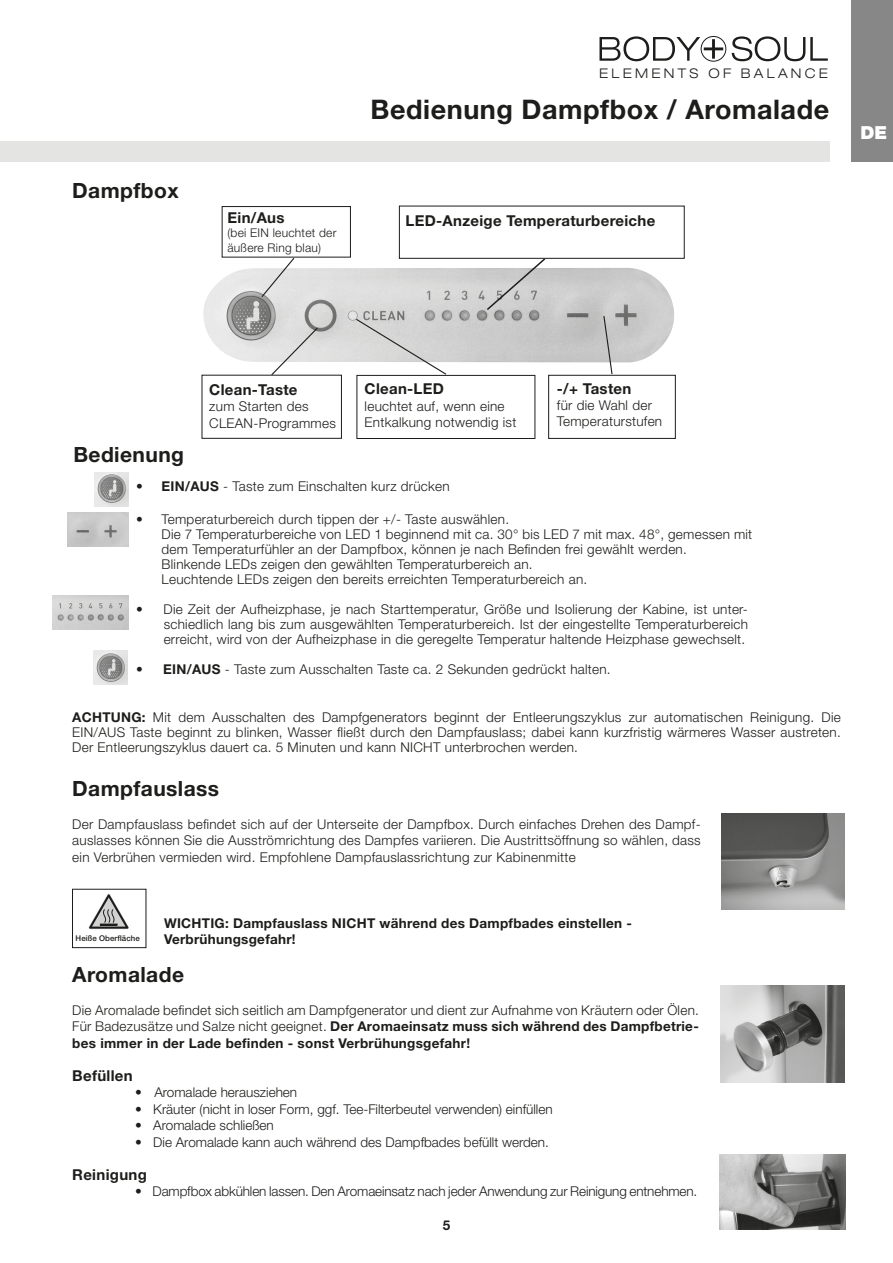
<style>
.page{position:relative;width:893px;height:1263px;background:#fff}
.page>*{position:absolute;margin:0;border:0;box-sizing:border-box;transform-origin:0 0}
.t1{font:700 27px "Helvetica Neue LT Std";letter-spacing:.02em;color:#1d1d1b}
.t2{font:700 21px "Helvetica Neue LT Std";letter-spacing:.02em;color:#1d1d1b}
.t3{font:900 18px "Helvetica Neue LT Std";color:#fff}
.t4{font:700 15px "Helvetica Neue LT Std";letter-spacing:.02em;color:#1d1d1b}
.t5{font:300 13.5px/15px "Helvetica Neue LT Std";letter-spacing:.02em;color:#1d1d1b}
.t6{font:700 13.5px/16.5px "Helvetica Neue LT Std";letter-spacing:.02em;color:#1d1d1b}
.t7{font:300 13.5px "Helvetica Neue LT Std";color:#1d1d1b}
.t8{font:300 13.5px "Helvetica Neue LT Std";letter-spacing:-.01em;color:#1d1d1b}
.t9{font:300 expanded 13.35px "Helvetica Neue LT Std";letter-spacing:.245em;color:#1d1d1b}
.t10{font:300 12px/14.4px "Helvetica Neue LT Std";letter-spacing:.02em;color:#1d1d1b}
.t11{font:500 7.95px "Helvetica Neue LT Std";letter-spacing:.01em;color:#1d1d1b}
.s1{font-weight:700}
.s2{font-weight:300}
</style>
<div class="page">
<div style="left:851px;top:0;width:42px;height:162px;background:#878787"></div>
<img style="left:203px;top:268px;width:471px;height:94px">
<svg style="left:260px;top:257px;width:35px;height:41px"></svg>
<svg style="left:485px;top:259px;width:62px;height:53px"></svg>
<svg style="left:270px;top:326px;width:49px;height:49px"></svg>
<svg style="left:355px;top:318px;width:92px;height:58px"></svg>
<svg style="left:603px;top:315px;width:10px;height:60px"></svg>
<div style="left:222px;top:206px;width:129px;height:51px;border:1px solid #1d1d1b"></div>
<div style="left:399px;top:206px;width:286px;height:53px;border:1px solid #1d1d1b"></div>
<div style="left:202px;top:375px;width:140px;height:64px;border:1px solid #1d1d1b"></div>
<div style="left:548px;top:375px;width:128px;height:64px;border:1px solid #1d1d1b"></div>
<div style="left:357px;top:375px;width:178px;height:64px;border:1px solid #1d1d1b"></div>
<img style="left:722px;top:814px;width:123px;height:95px">
<img style="left:720px;top:985px;width:125px;height:98px">
<img style="left:719px;top:1154px;width:126px;height:76px">
<svg style="left:89px;top:894px;width:40px;height:35px"></svg>
<div style="left:72px;top:889px;width:74px;height:59px;border:1px solid #1d1d1b"></div>
<img style="left:94px;top:472px;width:35px;height:34px">
<img style="left:67px;top:512px;width:62px;height:35px">
<img style="left:52px;top:595px;width:77px;height:34px">
<img style="left:93px;top:651px;width:35px;height:34px">
<div style="left:0;top:142px;width:829px;height:20px;background:#e4e4e3"></div>
<svg style="left:599px;top:36px;width:229px;height:25px"></svg>
<div style="left:701px;top:36px;width:25px;height:26px;border:1px solid #1d1d1b;border-radius:50%"></div>
<p class="t2" style="left:72px;top:177px;width:108px">Dampfbox</p>
<p class="t9" style="left:599px;top:65px;width:230px">ELEMENTS OF BALANCE</p>
<p class="t1" style="left:371px;top:93px;width:460px">Bedienung Dampfbox / Aromalade</p>
<p class="t4" style="left:227px;top:208px;width:59px">Ein/Aus</p>
<p class="t4" style="left:406px;top:211px;width:251px">LED-Anzeige Temperaturbereiche</p>
<p class="t10" style="left:227px;top:225px;width:111px">(bei EIN leuchtet der äußere Ring blau)</p>
<p class="t3" style="left:860px;top:122px;width:28px">DE</p>
<p class="t4" style="left:209px;top:381px;width:90px">Clean-Taste</p>
<p class="t5" style="left:209px;top:398px;width:128px;line-height:16.2px">zum Starten des<br>CLEAN-Programmes</p>
<p class="t4" style="left:365px;top:380px;width:81px">Clean-LED</p>
<p class="t5" style="left:365px;top:398px;width:141px">leuchtet auf, wenn eine</p>
<p class="t5" style="left:365px;top:414px;width:153px">Entkalkung notwendig ist</p>
<p class="t4" style="left:557px;top:379px;width:76px">-/+ Tasten</p>
<p class="t5" style="left:557px;top:397px;width:107px;line-height:16.2px">für die Wahl der<br>Temperaturstufen</p>
<p class="t2" style="left:73px;top:441px;width:112px">Bedienung</p>
<p class="t5" style="left:136px;top:478px;width:315px">• <span class="s1">EIN/AUS</span> - Taste zum Einschalten kurz drücken</p>
<p class="t5" style="left:136px;top:511px;width:375px">• Temperaturbereich durch tippen der +/- Taste auswählen.</p>
<p class="t5" style="left:162px;top:526px;width:592px">Die 7 Temperaturbereiche von LED 1 beginnend mit ca. 30° bis LED 7 mit max. 48°, gemessen mit dem Temperaturfühler an der Dampfbox, können je nach Befinden frei gewählt werden.</p>
<p class="t5" style="left:162px;top:556px;width:372px">Blinkende LEDs zeigen den gewählten Temperaturbereich an.</p>
<p class="t5" style="left:162px;top:571px;width:427px">Leuchtende LEDs zeigen den bereits erreichten Temperaturbereich an.</p>
<p class="t5" style="left:164px;top:601px;width:586px;text-align:justify;text-indent:-28px">• Die Zeit der Aufheizphase, je nach Starttemperatur, Größe und Isolierung der Kabine, ist unter&shy;schiedlich lang bis zum ausgewählten Temperaturbereich. Ist der eingestellte Temperaturbereich erreicht, wird von der Aufheizphase in die geregelte Temperatur haltende Heizphase gewechselt.</p>
<p class="t5" style="left:136px;top:661px;width:476px">• <span class="s1">EIN/AUS</span> - Taste zum Ausschalten Taste ca. 2 Sekunden gedrückt halten.</p>
<p class="t5" style="left:72px;top:709px;width:770px;text-align:justify"><span class="s1">ACHTUNG:</span> Mit dem Ausschalten des Dampfgenerators beginnt der Entleerungszyklus zur automatischen Reinigung. Die EIN/AUS Taste beginnt zu blinken, Wasser fließt durch den Dampfauslass; dabei kann kurzfristig wärmeres Wasser austreten.<br>Der Entleerungszyklus dauert ca. 5 Minuten und kann NICHT unterbrochen werden.</p>
<p class="t2" style="left:72px;top:775px;width:148px">Dampfauslass</p>
<p class="t5" style="left:72px;top:815px;width:630px;line-height:16.5px;text-align:justify">Der Dampfauslass befindet sich auf der Unterseite der Dampfbox. Durch einfaches Drehen des Dampf&shy;auslasses können Sie die Ausströmrichtung des Dampfes variieren. Die Austrittsöffnung so wählen, dass ein Verbrühen vermieden wird. Empfohlene Dampfauslassrichtung zur Kabinenmitte</p>
<p class="t6" style="left:164px;top:914px;width:469px">WICHTIG: Dampfauslass NICHT während des Dampfbades einstellen -</p>
<p class="t6" style="left:164px;top:931px;width:133px">Verbrühungsgefahr!</p>
<p class="t2" style="left:72px;top:961px;width:113px">Aromalade</p>
<p class="t5" style="left:72px;top:1002px;width:628px">Die Aromalade befindet sich seitlich am Dampfgenerator und dient zur Aufnahme von Kräutern oder Ölen.</p>
<p class="t6" style="left:72px;top:1018px;width:628px"><span class="s2">Für Badezusätze und Salze nicht geeignet.</span> Der Aromaeinsatz muss sich während des Dampfbetrie&shy;bes immer in der Lade befinden - sonst Verbrühungsgefahr!</p>
<p class="t4" style="left:72px;top:1066px;width:62px">Befüllen</p>
<p class="t7" style="left:135px;top:1084px;width:163px">• Aromalade herausziehen</p>
<p class="t7" style="left:135px;top:1101px;width:419px">• Kräuter (nicht in loser Form, ggf. Tee-Filterbeutel verwenden) einfüllen</p>
<p class="t7" style="left:135px;top:1117px;width:140px">• Aromalade schließen</p>
<p class="t7" style="left:135px;top:1134px;width:415px">• Die Aromalade kann auch während des Dampfbades befüllt werden.</p>
<p class="t4" style="left:72px;top:1165px;width:76px">Reinigung</p>
<p class="t8" style="left:135px;top:1183px;width:563px">• Dampfbox abkühlen lassen. Den Aromaeinsatz nach jeder Anwendung zur Reinigung entnehmen.</p>
<p class="t11" style="left:76px;top:933px;width:66px">Heiße Oberfläche</p>
<p class="t6" style="left:443px;top:1217px;width:9px">5</p>
</div>
